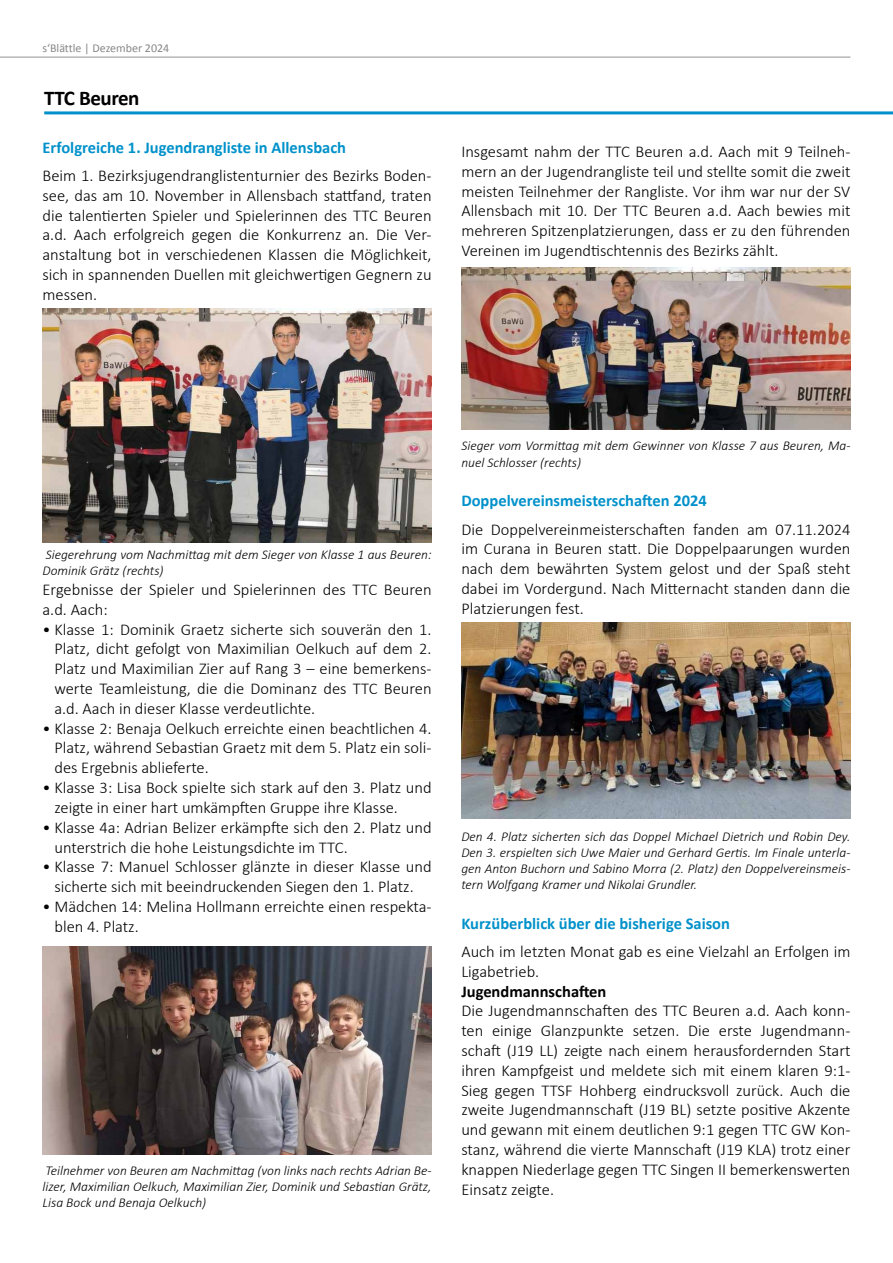
<style>
.page{position:relative;width:893px;height:1263px;background:#fff}
.page>*{position:absolute;margin:0;border:0;box-sizing:border-box;transform-origin:0 0}
.t1{font:700 21px "Calibri";letter-spacing:-.02em;color:#000}
.t2{font:300 16.5px/19.8px "Calibri";color:#000;text-align:justify}
.t3{font:700 16.5px "Calibri";color:#0091ca}
.t4{font:700 16.5px "Calibri";color:#000}
.t5{font:italic 300 13.5px/16.2px "Calibri";color:#000}
.t6{font:12px "Calibri";color:#87888a}
</style>
<div class="page">
<hr style="left:0;top:57px;width:850px;height:1px;background:#9c9e9f">
<hr style="left:44px;top:111px;width:849px;height:3px;background:#0091ca">
<img style="left:43px;top:308px;width:389px;height:234px">
<img style="left:43px;top:946px;width:389px;height:208px">
<img style="left:461px;top:268px;width:389px;height:161px">
<img style="left:461px;top:623px;width:389px;height:196px">
<p class="t6" style="left:43px;top:39px;width:128px">s‘Blättle | Dezember 2024</p>
<p class="t1" style="left:44px;top:83px;width:97px">TTC Beuren</p>
<p class="t3" style="left:43px;top:136px;width:305px">Erfolgreiche 1. Jugendrangliste in Allensbach</p>
<p class="t2" style="left:43px;top:165px;width:391px">Beim 1. Bezirksjugendranglistenturnier des Bezirks Boden&shy;see, das am 10. November in Allensbach stattfand, traten die talentierten Spieler und Spielerinnen des TTC Beuren a.d. Aach erfolgreich gegen die Konkurrenz an. Die Ver&shy;anstaltung bot in verschiedenen Klassen die Möglichkeit, sich in spannenden Duellen mit gleichwertigen Gegnern zu messen.</p>
<p class="t2" style="left:461px;top:141px;width:391px">Insgesamt nahm der TTC Beuren a.d. Aach mit 9 Teilneh&shy;mern an der Jugendrangliste teil und stellte somit die zweit meisten Teilnehmer der Rangliste. Vor ihm war nur der SV Allensbach mit 10. Der TTC Beuren a.d. Aach bewies mit mehreren Spitzenplatzierungen, dass er zu den führenden Vereinen im Jugendtischtennis des Bezirks zählt.</p>
<p class="t5" style="left:43px;top:546px;width:391px">Siegerehrung vom Nachmittag mit dem Sieger von Klasse 1 aus Beuren:<br>Dominik Grätz (rechts)</p>
<p class="t2" style="left:43px;top:579px;width:391px">Ergebnisse der Spieler und Spielerinnen des TTC Beuren a.d. Aach:</p>
<p class="t2" style="left:54px;top:619px;width:379px;text-indent:-12px">• Klasse 1: Dominik Graetz sicherte sich souverän den 1.<br>Platz, dicht gefolgt von Maximilian Oelkuch auf dem 2.<br>Platz und Maximilian Zier auf Rang 3 – eine bemerkens&shy;werte Teamleistung, die die Dominanz des TTC Beuren a.d. Aach in dieser Klasse verdeutlichte.</p>
<p class="t2" style="left:54px;top:718px;width:379px;text-indent:-12px">• Klasse 2: Benaja Oelkuch erreichte einen beachtlichen 4.<br>Platz, während Sebastian Graetz mit dem 5. Platz ein soli&shy;des Ergebnis ablieferte.</p>
<p class="t2" style="left:54px;top:777px;width:379px;text-indent:-12px">• Klasse 3: Lisa Bock spielte sich stark auf den 3. Platz und zeigte in einer hart umkämpften Gruppe ihre Klasse.</p>
<p class="t2" style="left:54px;top:817px;width:379px;text-indent:-12px">• Klasse 4a: Adrian Belizer erkämpfte sich den 2. Platz und unterstrich die hohe Leistungsdichte im TTC.</p>
<p class="t2" style="left:43px;top:857px;width:391px;text-align:center">• Klasse 7: Manuel Schlosser glänzte in dieser Klasse und sicherte sich mit beeindruckenden Siegen den 1. Platz.</p>
<p class="t2" style="left:54px;top:896px;width:379px;text-indent:-12px">• Mädchen 14: Melina Hollmann erreichte einen respekta&shy;blen 4. Platz.</p>
<p class="t5" style="left:43px;top:1162px;width:391px;text-align:justify">Teilnehmer von Beuren am Nachmittag (von links nach rechts Adrian Be&shy;lizer, Maximilian Oelkuch, Maximilian Zier, Dominik und Sebastian Grätz, Lisa Bock und Benaja Oelkuch)</p>
<p class="t5" style="left:461px;top:438px;width:391px">Sieger vom Vormittag mit dem Gewinner von Klasse 7 aus Beuren, Ma&shy;nuel Schlosser (rechts)</p>
<p class="t3" style="left:461px;top:489px;width:247px">Doppelvereinsmeisterschaften 2024</p>
<p class="t2" style="left:461px;top:519px;width:391px">Die Doppelvereinmeisterschaften fanden am 07.11.2024 im Curana in Beuren statt. Die Doppelpaarungen wurden nach dem bewährten System gelost und der Spaß steht dabei im Vordergund. Nach Mitternacht standen dann die Platzierungen fest.</p>
<p class="t5" style="left:461px;top:828px;width:391px;text-align:justify">Den 4. Platz sicherten sich das Doppel Michael Dietrich und Robin Dey.<br>Den 3. erspielten sich Uwe Maier und Gerhard Gertis. Im Finale unterla&shy;gen Anton Buchorn und Sabino Morra (2. Platz) den Doppelvereinsmeis&shy;tern Wolfgang Kramer und Nikolai Grundler.</p>
<p class="t3" style="left:461px;top:912px;width:270px">Kurzüberblick über die bisherige Saison</p>
<p class="t2" style="left:461px;top:941px;width:391px">Auch im letzten Monat gab es eine Vielzahl an Erfolgen im<br>Ligabetrieb.</p>
<p class="t4" style="left:461px;top:979px;width:147px">Jugendmannschaften</p>
<p class="t2" style="left:461px;top:1001px;width:391px">Die Jugendmannschaften des TTC Beuren a.d. Aach konn&shy;ten einige Glanzpunkte setzen. Die erste Jugendmann&shy;schaft (J19 LL) zeigte nach einem herausfordernden Start ihren Kampfgeist und meldete sich mit einem klaren 9:1- Sieg gegen TTSF Hohberg eindrucksvoll zurück. Auch die zweite Jugendmannschaft (J19 BL) setzte positive Akzente und gewann mit einem deutlichen 9:1 gegen TTC GW Kon&shy;stanz, während die vierte Mannschaft (J19 KLA) trotz einer knappen Niederlage gegen TTC Singen II bemerkenswerten Einsatz zeigte.</p>
</div>
